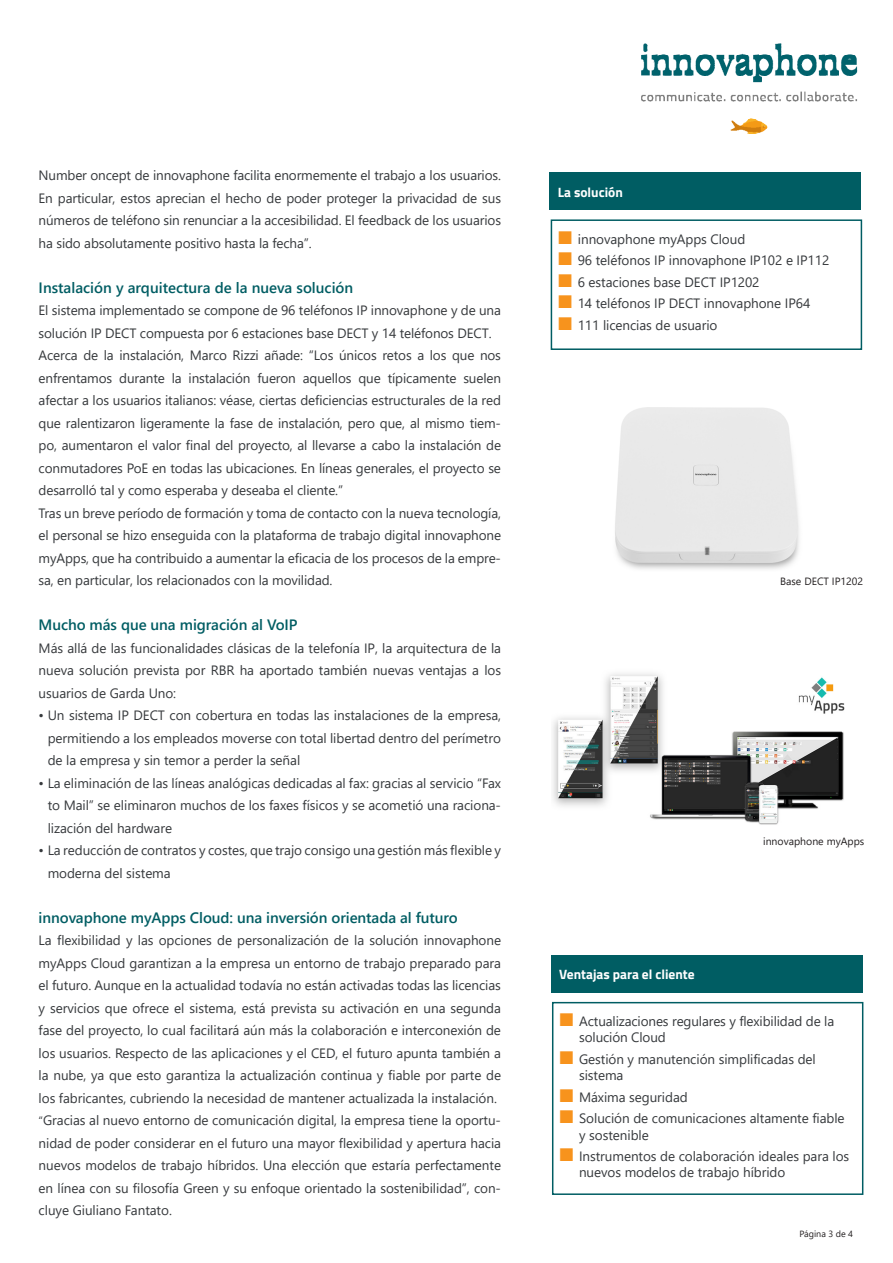
<style>
.page{position:relative;width:893px;height:1263px;background:#fff}
.page>*{position:absolute;margin:0;border:0;box-sizing:border-box;transform-origin:0 0}
.t1{font:600 15px "Segoe UI";letter-spacing:-.005em;color:#005d63}
.t2{font:13.5px/22.5px "Segoe UI";letter-spacing:-.005em;color:#36393c;text-align:justify}
.t3{font:700 13.5px "Titillium Web";color:#fff}
.t4{font:10.5px "Segoe UI";color:#231f20}
.t5{font:9px "Segoe UI";color:#231f20}
.s1{font-size:12px}
.s2{font-size:18px;color:#f7931d}
</style>
<div class="page">
<div style="left:549px;top:172px;width:312px;height:38px;background:#005d63"></div>
<div style="left:551px;top:219px;width:311px;height:131px;border:2px solid #005d63"></div>
<img style="left:641px;top:43px;width:217px;height:90px">
<div style="left:551px;top:955px;width:311px;height:37px;background:#005d63"></div>
<div style="left:552px;top:1002px;width:311px;height:193px;border:2px solid #005d63"></div>
<img style="left:615px;top:407px;width:184px;height:162px">
<img style="left:553px;top:673px;width:292px;height:152px">
<p class="t2" style="left:39px;top:163px;width:464px">Number oncept de innovaphone facilita enormemente el trabajo a los usuarios.<br>En particular, estos aprecian el hecho de poder proteger la privacidad de sus números de teléfono sin renunciar a la accesibilidad. El feedback de los usuarios ha sido absolutamente positivo hasta la fecha”.</p>
<p class="t1" style="left:39px;top:273px;width:316px">Instalación y arquitectura de la nueva solución</p>
<p class="t2" style="left:39px;top:298px;width:464px">El sistema implementado se compone de 96 teléfonos IP innovaphone y de una solución IP DECT compuesta por 6 estaciones base DECT y 14 teléfonos DECT.</p>
<p class="t2" style="left:39px;top:343px;width:464px">Acerca de la instalación, Marco Rizzi añade: “Los únicos retos a los que nos enfrentamos durante la instalación fueron aquellos que típicamente suelen afectar a los usuarios italianos: véase, ciertas deficiencias estructurales de la red que ralentizaron ligeramente la fase de instalación, pero que, al mismo tiem&shy;po, aumentaron el valor final del proyecto, al llevarse a cabo la instalación de conmutadores PoE en todas las ubicaciones. En líneas generales, el proyecto se desarrolló tal y como esperaba y deseaba el cliente.”</p>
<p class="t2" style="left:39px;top:501px;width:464px">Tras un breve período de formación y toma de contacto con la nueva tecnología, el personal se hizo enseguida con la plataforma de trabajo digital innovaphone myApps, que ha contribuido a aumentar la eficacia de los procesos de la empre&shy;sa, en particular, los relacionados con la movilidad.</p>
<p class="t1" style="left:39px;top:611px;width:260px">Mucho más que una migración al VoIP</p>
<p class="t2" style="left:39px;top:636px;width:464px">Más allá de las funcionalidades clásicas de la telefonía IP, la arquitectura de la nueva solución prevista por RBR ha aportado también nuevas ventajas a los usuarios de Garda Uno:</p>
<p class="t2" style="left:48px;top:703px;width:455px;text-indent:-9px">• Un sistema IP DECT con cobertura en todas las instalaciones de la empresa, permitiendo a los empleados moverse con total libertad dentro del perímetro de la empresa y sin temor a perder la señal</p>
<p class="t2" style="left:48px;top:771px;width:455px;text-indent:-9px">• La eliminación de las líneas analógicas dedicadas al fax: gracias al servicio “Fax to Mail” se eliminaron muchos de los faxes físicos y se acometió una raciona&shy;lización del hardware</p>
<p class="t2" style="left:48px;top:838px;width:455px;text-indent:-9px">• La reducción de contratos y costes, que trajo consigo una gestión más flexible y moderna del sistema</p>
<p class="t1" style="left:39px;top:903px;width:421px">innovaphone myApps Cloud: una inversión orientada al futuro</p>
<p class="t2" style="left:39px;top:928px;width:464px">La flexibilidad y las opciones de personalización de la solución innovaphone myApps Cloud garantizan a la empresa un entorno de trabajo preparado para el futuro. Aunque en la actualidad todavía no están activadas todas las licencias y servicios que ofrece el sistema, está prevista su activación en una segunda fase del proyecto, lo cual facilitará aún más la colaboración e interconexión de los usuarios. Respecto de las aplicaciones y el CED, el futuro apunta también a la nube, ya que esto garantiza la actualización continua y fiable por parte de los fabricantes, cubriendo la necesidad de mantener actualizada la instalación.</p>
<p class="t2" style="left:39px;top:1108px;width:464px"><span class="s1">“</span>Gracias al nuevo entorno de comunicación digital, la empresa tiene la oportu&shy;nidad de poder considerar en el futuro una mayor flexibilidad y apertura hacia nuevos modelos de trabajo híbridos. Una elección que estaría perfectamente en línea con su filosofía Green y su enfoque orientado la sostenibilidad”, con&shy;cluye Giuliano Fantato.</p>
<p class="t3" style="left:558px;top:182px;width:67px">La solución</p>
<p class="t2" style="left:557px;top:226px;width:189px"><span class="s2">■</span> innovaphone myApps Cloud</p>
<p class="t2" style="left:557px;top:248px;width:273px"><span class="s2">■</span> 96 teléfonos IP innovaphone IP102 e IP112</p>
<p class="t2" style="left:557px;top:270px;width:204px"><span class="s2">■</span> 6 estaciones base DECT IP1202</p>
<p class="t2" style="left:557px;top:291px;width:254px"><span class="s2">■</span> 14 teléfonos IP DECT innovaphone IP64</p>
<p class="t2" style="left:557px;top:313px;width:161px"><span class="s2">■</span> 111 licencias de usuario</p>
<p class="t4" style="left:780px;top:571px;width:85px">Base DECT IP1202</p>
<p class="t4" style="left:763px;top:832px;width:103px">innovaphone myApps</p>
<p class="t3" style="left:559px;top:964px;width:137px">Ventajas para el cliente</p>
<p class="t2" style="left:579px;top:1012px;width:256px;line-height:16.2px;text-indent:-20px"><span class="s2">■</span> Actualizaciones regulares y flexibilidad de la solución Cloud</p>
<p class="t2" style="left:579px;top:1050px;width:238px;line-height:16.2px;text-indent:-20px"><span class="s2">■</span> Gestión y manutención simplificadas del sistema</p>
<p class="t2" style="left:559px;top:1084px;width:131px"><span class="s2">■</span> Máxima seguridad</p>
<p class="t2" style="left:579px;top:1109px;width:267px;line-height:16.2px;text-indent:-20px"><span class="s2">■</span> Solución de comunicaciones altamente fiable y sostenible</p>
<p class="t2" style="left:579px;top:1147px;width:272px;line-height:16.2px;text-indent:-20px"><span class="s2">■</span> Instrumentos de colaboración ideales para los nuevos modelos de trabajo híbrido</p>
<p class="t5" style="left:799px;top:1225px;width:55px">Página 3 de 4</p>
</div>
